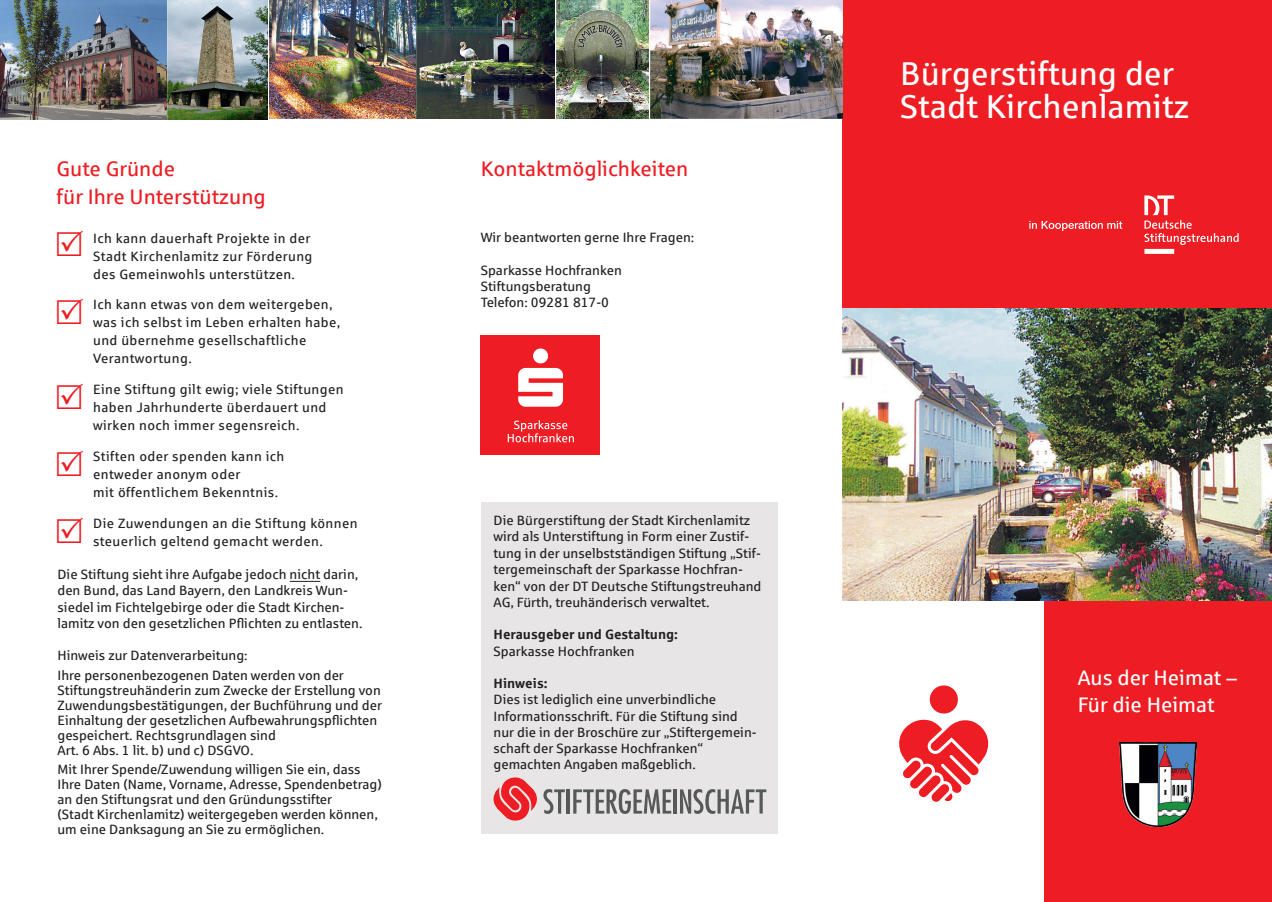
<style>
.page{position:relative;width:1272px;height:902px;background:#fff}
.page>*{position:absolute;margin:0;border:0;box-sizing:border-box;transform-origin:0 0}
.t1{font:33px/33px "Sparkasse Rg";color:#fff}
.t2{font:21px/28px "Sparkasse Rg";color:#ee1d23}
.t3{font:21px/27px "Sparkasse Rg";color:#fff}
.t4{font:13.5px/16.2px "Sparkasse Rg";color:#231f20}
.t5{font:13.5px/18px "Sparkasse Rg";letter-spacing:.03em;color:#231f20}
.t6{font:700 13.5px "Sparkasse Rg";color:#231f20}
</style>
<div class="page">
<div style="left:842px;top:0;width:429px;height:309px;background:#ee1d23"></div>
<div style="left:1044px;top:600px;width:227px;height:301px;background:#ee1d23"></div>
<div style="left:481px;top:501px;width:296px;height:332px;background:#e7e5e5"></div>
<div style="left:480px;top:336px;width:120px;height:119px;background:#ee1d23"></div>
<svg style="left:507px;top:420px;width:67px;height:22px"></svg>
<svg style="left:518px;top:348px;width:45px;height:58px"></svg>
<hr style="left:290px;top:581px;width:30px;height:1px;background:#231f20">
<svg style="left:899px;top:685px;width:89px;height:116px"></svg>
<img style="left:0;top:0;width:166px;height:119px">
<img style="left:269px;top:0;width:285px;height:119px">
<img style="left:650px;top:0;width:192px;height:119px">
<img style="left:556px;top:0;width:92px;height:119px">
<img style="left:168px;top:0;width:99px;height:119px">
<div style="left:1144px;top:249px;width:30px;height:5px;background:#fff"></div>
<svg style="left:1144px;top:195px;width:94px;height:50px"></svg>
<svg style="left:1029px;top:221px;width:93px;height:10px"></svg>
<img style="left:1119px;top:742px;width:77px;height:84px">
<svg style="left:493px;top:777px;width:44px;height:43px"></svg>
<svg style="left:543px;top:789px;width:22px;height:24px"></svg>
<hr style="left:566px;top:789px;width:4px;height:24px;background:#57585a">
<svg style="left:573px;top:789px;width:98px;height:24px"></svg>
<hr style="left:673px;top:789px;width:3px;height:24px;background:#57585a">
<svg style="left:680px;top:789px;width:86px;height:24px"></svg>
<img style="left:842px;top:309px;width:429px;height:291px">
<h2 class="t2" style="left:57px;top:154px;width:211px">Gute Gründe<br>für Ihre Unterstützung</h2>
<p class="t5" style="left:93px;top:228px;width:221px">Ich kann dauerhaft Projekte in der<br>Stadt Kirchenlamitz zur Förderung des Gemeinwohls unterstützen.</p>
<p class="t5" style="left:93px;top:295px;width:249px">Ich kann etwas von dem weitergeben, was ich selbst im Leben erhalten habe, und übernehme gesellschaftliche<br>Verantwortung.</p>
<p class="t5" style="left:93px;top:380px;width:252px">Eine Stiftung gilt ewig; viele Stiftungen haben Jahrhunderte überdauert und wirken noch immer segensreich.</p>
<p class="t5" style="left:93px;top:447px;width:193px">Stiften oder spenden kann ich entweder anonym oder<br>mit öffentlichem Bekenntnis.</p>
<p class="t5" style="left:93px;top:513px;width:266px">Die Zuwendungen an die Stiftung können steuerlich geltend gemacht werden.</p>
<p class="t4" style="left:57px;top:566px;width:306px">Die Stiftung sieht ihre Aufgabe jedoch nicht darin, den Bund, das Land Bayern, den Landkreis Wun&shy;siedel im Fichtelgebirge oder die Stadt Kirchen&shy;lamitz von den gesetzlichen Pflichten zu entlasten.</p>
<p class="t4" style="left:57px;top:645px;width:288px;line-height:19.2px">Hinweis zur Datenverarbeitung:<br>Ihre personenbezogenen Daten werden von der</p>
<p class="t4" style="left:57px;top:682px;width:326px;line-height:15px">Stiftungstreuhänderin zum Zwecke der Erstellung von Zuwendungsbestätigungen, der Buchführung und der Einhaltung der gesetzlichen Aufbewahrungspflichten gespeichert. Rechtsgrundlagen sind<br>Art. 6 Abs. 1 lit. b) und c) DSGVO.</p>
<p class="t4" style="left:57px;top:761px;width:326px;line-height:15px">Mit Ihrer Spende/Zuwendung willigen Sie ein, dass Ihre Daten (Name, Vorname, Adresse, Spendenbetrag) an den Stiftungsrat und den Gründungsstifter<br>(Stadt Kirchenlamitz) weitergegeben werden können, um eine Danksagung an Sie zu ermöglichen.</p>
<h2 class="t2" style="left:481px;top:154px;width:209px">Kontaktmöglichkeiten</h2>
<p class="t4" style="left:481px;top:229px;width:215px">Wir beantworten gerne Ihre Fragen:</p>
<p class="t4" style="left:481px;top:262px;width:143px">Sparkasse Hochfranken<br>Stiftungsberatung<br>Telefon: 09281 817-0</p>
<p class="t4" style="left:493px;top:511px;width:269px">Die Bürgerstiftung der Stadt Kirchenlamitz wird als Unterstiftung in Form einer Zustif&shy;tung in der unselbstständigen Stiftung „Stif&shy;tergemeinschaft der Sparkasse Hochfran&shy;ken“ von der DT Deutsche Stiftungstreuhand AG, Fürth, treuhänderisch verwaltet.</p>
<p class="t6" style="left:493px;top:626px;width:186px">Herausgeber und Gestaltung:</p>
<p class="t4" style="left:493px;top:642px;width:143px">Sparkasse Hochfranken</p>
<p class="t6" style="left:493px;top:674px;width:56px">Hinweis:</p>
<p class="t4" style="left:493px;top:691px;width:265px">Dies ist lediglich eine unverbindliche Informationsschrift. Für die Stiftung sind nur die in der Broschüre zur „Stiftergemein&shy;schaft der Sparkasse Hochfranken“ gemachten Angaben maßgeblich.</p>
<h1 class="t1" style="left:900px;top:56px;width:291px">Bürgerstiftung der<br>Stadt Kirchenlamitz</h1>
<h2 class="t3" style="left:1077px;top:663px;width:161px">Aus der Heimat –<br>Für die Heimat</h2>
</div>
